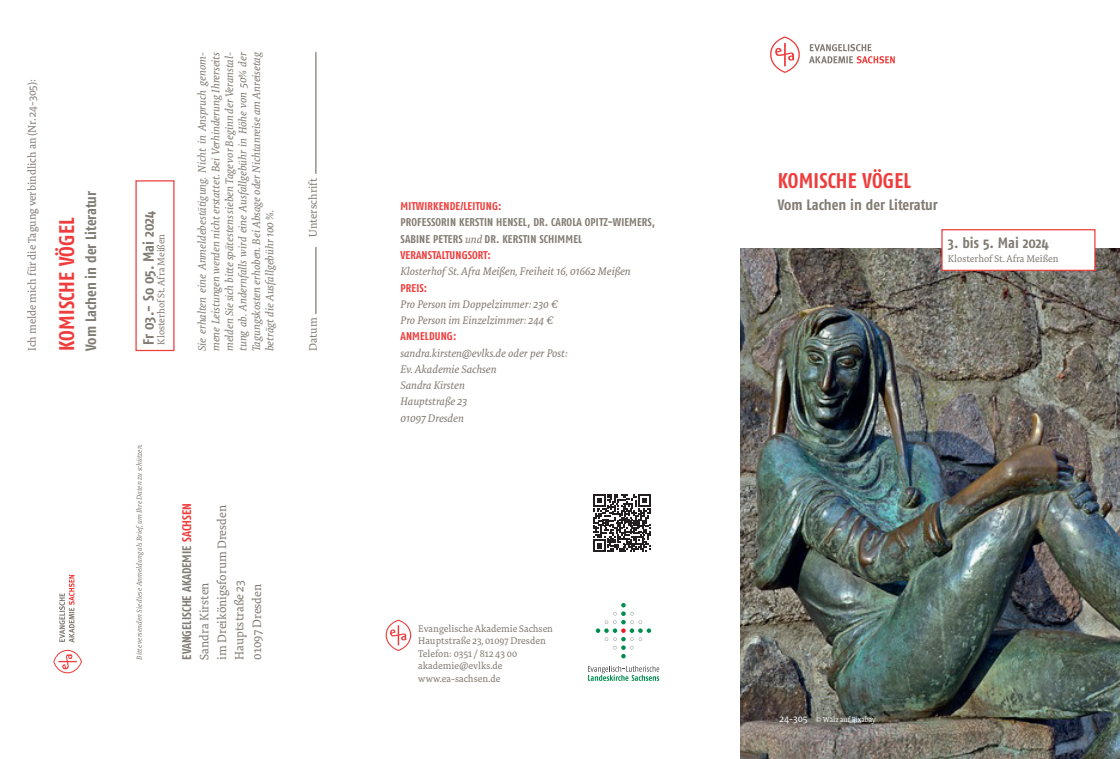
<style>
.page{position:relative;width:1120px;height:759px;background:#fff}
.page>*{position:absolute;margin:0;border:0;box-sizing:border-box;transform-origin:0 0}
.t1{font:700 condensed 21.25px "Fago Pro";letter-spacing:.01em;color:#ee3d3c}
.t2{font:700 condensed 15px "Fago Pro";letter-spacing:-.005em;color:#817b73}
.t3{font:12.5px/17.5px "Tundra Pro";color:#817b73}
.t4{font:700 condensed 12.5px "Fago Pro";color:#817b73}
.t5{font:italic 11.25px/16.2px "Tundra Pro";color:#817b73}
.t6{font:700 condensed 11.25px/16.2px "Fago Pro";letter-spacing:.01em;color:#817b73}
.t7{font:11.25px "Tundra Pro";color:#817b73}
.t8{font:700 condensed 11.25px "Fago Pro";letter-spacing:.01em;color:#ee3d3c}
.t9{font:10px/12.5px "Tundra Pro";color:#817b73}
.t10{font:italic 7.5px "Tundra Pro";color:#817b73}
.t11{font:7.5px "Tundra Pro";color:#fff}
.s1{color:#ee3d3c}
.s2{font-family:"Tundra Pro";font-weight:400;font-style:italic;font-stretch:normal}
.s3{font-size:10px}
</style>
<div class="page">
<img style="left:741px;top:248px;width:379px;height:510px">
<svg style="left:770px;top:36px;width:30px;height:37px"></svg>
<svg style="left:809px;top:44px;width:86px;height:19px"></svg>
<div style="left:942px;top:230px;width:153px;height:40px;background:#fff"></div>
<div style="left:941px;top:229px;width:154px;height:42px;border:1px solid #ee3d3c"></div>
<svg style="left:385px;top:619px;width:26px;height:31px"></svg>
<svg style="left:593px;top:494px;width:57px;height:57px"></svg>
<svg style="left:588px;top:665px;width:71px;height:15px"></svg>
<svg style="left:596px;top:603px;width:55px;height:55px"></svg>
<hr style="left:315px;top:247px;width:1px;height:67px;background:#817b73">
<hr style="left:315px;top:52px;width:1px;height:122px;background:#817b73">
<svg style="left:53px;top:649px;width:29px;height:24px"></svg>
<svg style="left:59px;top:574px;width:16px;height:68px"></svg>
<div style="left:135px;top:180px;width:40px;height:171px;border:1px solid #ee3d3c"></div>
<p class="t7" style="left:25px;top:351px;width:273px;rotate:-90deg">Ich melde mich für die Tagung verbindlich an (Nr. 24-305):</p>
<h1 class="t1" style="left:54px;top:351px;width:135px;rotate:-90deg">KOMISCHE VÖGEL</h1>
<h2 class="t2" style="left:82px;top:351px;width:162px;rotate:-90deg">Vom Lachen in der Literatur</h2>
<h2 class="t2" style="left:140px;top:344px;width:135px;rotate:-90deg">Fr 03.- So 05. Mai 2024</h2>
<p class="t9" style="left:155px;top:344px;width:112px;rotate:-90deg">Klosterhof St. Afra Meißen</p>
<p class="t5" style="left:196px;top:351px;width:301px;line-height:13.5px;text-align:justify;rotate:-90deg">Sie erhalten eine Anmeldebestätigung. Nicht in Anspruch genom&shy;mene Leistungen werden nicht erstattet. Bei Verhinderung Ihrerseits melden Sie sich bitte spätestens sieben Tage vor Beginn der Veranstal&shy;tung ab. Andernfalls wird eine Ausfallgebühr in Höhe von 50% der Tagungskosten erhoben. Bei Absage oder Nichtanreise am Anreisetag beträgt die Ausfallgebühr 100 %.</p>
<p class="t7" style="left:306px;top:236px;width:60px;rotate:-90deg">Unterschrift</p>
<p class="t7" style="left:306px;top:351px;width:35px;rotate:-90deg">Datum</p>
<p class="t10" style="left:135px;top:659px;width:217px;rotate:-90deg">Bitte versenden Sie diese Anmeldung als Brief, um Ihre Daten zu schützen.</p>
<p class="t4" style="left:179px;top:659px;width:158px;rotate:-90deg">EVANGELISCHE AKADEMIE <span class="s1">SACHSEN</span></p>
<p class="t3" style="left:196px;top:659px;width:156px;rotate:-90deg">Sandra Kirsten<br>im Dreikönigsforum Dresden<br>Hauptstraße 23<br>01097 Dresden</p>
<p class="t8" style="left:400px;top:199px;width:102px">MITWIRKENDE/LEITUNG:</p>
<p class="t6" style="left:400px;top:214px;width:256px">PROFESSORIN KERSTIN HENSEL, DR. CAROLA OPITZ-WIEMERS,<br>SABINE PETERS <span class="s2">und</span> DR. KERSTIN SCHIMMEL<br><span class="s1">VERANSTALTUNGSORT:</span></p>
<p class="t5" style="left:400px;top:263px;width:232px">Klosterhof St. Afra Meißen, Freiheit 16, 01662 Meißen</p>
<p class="t8" style="left:400px;top:281px;width:28px">PREIS:</p>
<p class="t5" style="left:400px;top:296px;width:159px">Pro Person im Doppelzimmer: 230 €<br>Pro Person im Einzelzimmer: 244 €</p>
<p class="t8" style="left:400px;top:329px;width:57px">ANMELDUNG:</p>
<p class="t5" style="left:400px;top:344px;width:169px">sandra.kirsten@evlks.de oder per Post:<br>Ev. Akademie Sachsen<br>Sandra Kirsten<br>Hauptstraße 23<br>01097 Dresden</p>
<p class="t9" style="left:418px;top:622px;width:136px">Evangelische Akademie Sachsen<br>Hauptstraße 23, 01097 Dresden<br>Telefon: 0351 / 812 43 00 akademie@evlks.de www.ea-sachsen.de</p>
<h1 class="t1" style="left:778px;top:168px;width:135px">KOMISCHE VÖGEL</h1>
<h2 class="t2" style="left:778px;top:196px;width:162px">Vom Lachen in der Literatur</h2>
<h2 class="t2" style="left:948px;top:233px;width:102px">3. bis 5. Mai 2024</h2>
<p class="t9" style="left:948px;top:253px;width:112px">Klosterhof St. Afra Meißen</p>
<p class="t11" style="left:779px;top:715px;width:98px"><span class="s3">24-305</span> © Wälz auf Pixabay</p>
</div>
